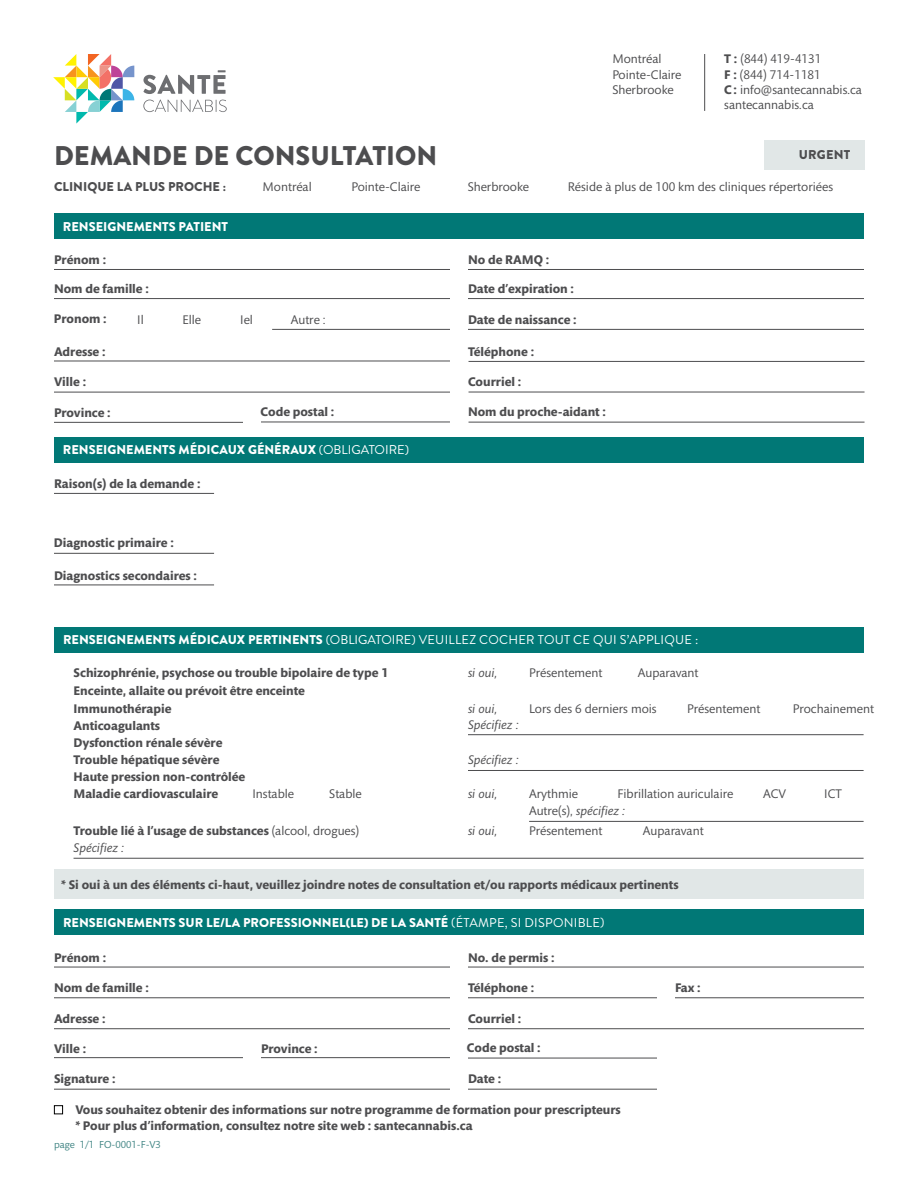
<style>
.page{position:relative;width:918px;height:1188px;background:#fff}
.page>*{position:absolute;margin:0;border:0;box-sizing:border-box;transform-origin:0 0}
.t1{font:900 27px "Brandon Grotesque";color:#4d4d4f}
.t2{font:700 12.75px/17px "Mundo Sans Std";color:#4d4d4f}
.t3{font:12.75px/15.3px "Mundo Sans Std";color:#4d4d4f}
.t4{font:900 12.75px "Brandon Grotesque";color:#fff}
.t5{font:12.75px "Brandon Grotesque";letter-spacing:.02em;color:#fff}
.t6{font:italic 12.75px "Mundo Sans Std";color:#4d4d4f}
.t7{font:900 12.75px "Brandon Grotesque";color:#4d4d4f}
.t8{font:10.35px "Mundo Sans Std";color:#418584}
.s1{font-weight:700}
.s2{font-weight:400}
.s3{font-weight:900}
.s4{font-style:normal}
</style>
<div class="page">
<div style="left:54px;top:1105px;width:9px;height:9px;border:1px solid #000"></div>
<div style="left:54px;top:869px;width:810px;height:30px;background:#e1e7e7"></div>
<div style="left:764px;top:140px;width:101px;height:30px;background:#e1e7e7"></div>
<div style="left:54px;top:213px;width:810px;height:26px;background:#017876"></div>
<div style="left:54px;top:437px;width:810px;height:26px;background:#017876"></div>
<div style="left:54px;top:909px;width:810px;height:26px;background:#017876"></div>
<div style="left:54px;top:627px;width:810px;height:26px;background:#017876"></div>
<hr style="left:54px;top:269px;width:396px;height:1px;background:#4d4d4f">
<hr style="left:54px;top:493px;width:160px;height:1px;background:#4d4d4f">
<hr style="left:54px;top:298px;width:396px;height:1px;background:#4d4d4f">
<hr style="left:272px;top:329px;width:178px;height:1px;background:#4d4d4f">
<hr style="left:54px;top:553px;width:160px;height:1px;background:#4d4d4f">
<hr style="left:54px;top:361px;width:396px;height:1px;background:#4d4d4f">
<hr style="left:54px;top:585px;width:160px;height:1px;background:#4d4d4f">
<hr style="left:468px;top:734px;width:396px;height:1px;background:#4d4d4f">
<hr style="left:468px;top:770px;width:396px;height:1px;background:#4d4d4f">
<hr style="left:74px;top:858px;width:790px;height:1px;background:#4d4d4f">
<hr style="left:54px;top:392px;width:396px;height:1px;background:#4d4d4f">
<hr style="left:54px;top:422px;width:189px;height:1px;background:#4d4d4f">
<hr style="left:261px;top:422px;width:189px;height:1px;background:#4d4d4f">
<hr style="left:54px;top:967px;width:396px;height:1px;background:#4d4d4f">
<hr style="left:54px;top:997px;width:396px;height:1px;background:#4d4d4f">
<hr style="left:54px;top:1028px;width:396px;height:1px;background:#4d4d4f">
<hr style="left:54px;top:1057px;width:189px;height:1px;background:#4d4d4f">
<hr style="left:261px;top:1057px;width:189px;height:1px;background:#4d4d4f">
<hr style="left:54px;top:1089px;width:396px;height:1px;background:#4d4d4f">
<hr style="left:468px;top:1089px;width:189px;height:1px;background:#4d4d4f">
<hr style="left:468px;top:967px;width:396px;height:1px;background:#4d4d4f">
<hr style="left:468px;top:997px;width:189px;height:1px;background:#4d4d4f">
<hr style="left:675px;top:997px;width:189px;height:1px;background:#4d4d4f">
<hr style="left:468px;top:1028px;width:396px;height:1px;background:#4d4d4f">
<hr style="left:468px;top:1058px;width:189px;height:1px;background:#4d4d4f">
<hr style="left:529px;top:821px;width:335px;height:1px;background:#4d4d4f">
<hr style="left:468px;top:269px;width:396px;height:1px;background:#4d4d4f">
<hr style="left:468px;top:298px;width:396px;height:1px;background:#4d4d4f">
<hr style="left:468px;top:329px;width:396px;height:1px;background:#4d4d4f">
<hr style="left:469px;top:361px;width:396px;height:1px;background:#4d4d4f">
<hr style="left:469px;top:392px;width:396px;height:1px;background:#4d4d4f">
<hr style="left:469px;top:422px;width:396px;height:1px;background:#4d4d4f">
<svg style="left:143px;top:70px;width:84px;height:42px"></svg>
<svg style="left:53px;top:54px;width:81px;height:70px"></svg>
<hr style="left:704px;top:54px;width:1px;height:57px;background:#4d4d4f">
<p class="t3" style="left:612px;top:52px;width:71px">Montréal<br>Pointe-Claire<br>Sherbrooke</p>
<p class="t3" style="left:724px;top:52px;width:139px"><span class="s1">T :</span> (844) 419-4131<br><span class="s1">F :</span> (844) 714-1181<br><span class="s1">C :</span> info@santecannabis.ca santecannabis.ca</p>
<h1 class="t1" style="left:54px;top:136px;width:385px">DEMANDE DE CONSULTATION</h1>
<p class="t7" style="left:54px;top:178px;width:174px">CLINIQUE LA PLUS PROCHE :</p>
<p class="t7" style="left:799px;top:146px;width:53px">URGENT</p>
<p class="t3" style="left:263px;top:179px;width:51px">Montréal</p>
<p class="t3" style="left:351px;top:179px;width:71px">Pointe-Claire</p>
<p class="t3" style="left:468px;top:179px;width:63px">Sherbrooke</p>
<p class="t3" style="left:568px;top:179px;width:267px">Réside à plus de 100 km des cliniques répertoriées</p>
<p class="t4" style="left:63px;top:217px;width:167px">RENSEIGNEMENTS PATIENT</p>
<p class="t2" style="left:54px;top:252px;width:54px">Prénom :</p>
<p class="t2" style="left:54px;top:281px;width:96px">Nom de famille :</p>
<p class="t2" style="left:54px;top:311px;width:54px">Pronom :</p>
<p class="t2" style="left:54px;top:343px;width:53px">Adresse :</p>
<p class="t3" style="left:137px;top:312px;width:8px">Il</p>
<p class="t3" style="left:182px;top:312px;width:20px">Elle</p>
<p class="t3" style="left:240px;top:312px;width:14px">Iel</p>
<p class="t3" style="left:291px;top:312px;width:36px">Autre :</p>
<p class="t2" style="left:54px;top:374px;width:34px">Ville :</p>
<p class="t2" style="left:54px;top:404px;width:58px">Province :</p>
<p class="t2" style="left:261px;top:404px;width:75px">Code postal :</p>
<p class="t4" style="left:63px;top:441px;width:348px">RENSEIGNEMENTS MÉDICAUX GÉNÉRAUX <span class="s2">(OBLIGATOIRE)</span></p>
<p class="t2" style="left:54px;top:476px;width:148px">Raison(s) de la demande :</p>
<p class="t2" style="left:54px;top:535px;width:121px">Diagnostic primaire :</p>
<p class="t2" style="left:54px;top:567px;width:145px">Diagnostics secondaires :</p>
<p class="t2" style="left:468px;top:252px;width:83px">No de RAMQ :</p>
<p class="t2" style="left:468px;top:281px;width:107px">Date d’expiration :</p>
<p class="t2" style="left:468px;top:311px;width:110px">Date de naissance :</p>
<p class="t2" style="left:468px;top:343px;width:68px">Téléphone :</p>
<p class="t2" style="left:468px;top:374px;width:55px">Courriel :</p>
<p class="t2" style="left:468px;top:404px;width:139px">Nom du proche-aidant :</p>
<p class="t5" style="left:63px;top:631px;width:637px"><span class="s3">RENSEIGNEMENTS MÉDICAUX PERTINENTS</span> (OBLIGATOIRE) VEUILLEZ COCHER TOUT CE QUI S’APPLIQUE :</p>
<p class="t2" style="left:74px;top:665px;width:317px">Schizophrénie, psychose ou trouble bipolaire de type 1</p>
<p class="t6" style="left:468px;top:666px;width:31px">si oui,</p>
<p class="t3" style="left:529px;top:666px;width:75px">Présentement</p>
<p class="t3" style="left:638px;top:666px;width:62px">Auparavant</p>
<p class="t2" style="left:74px;top:682px;width:233px">Enceinte, allaite ou prévoit être enceinte</p>
<p class="t2" style="left:74px;top:700px;width:99px">Immunothérapie</p>
<p class="t2" style="left:74px;top:735px;width:173px">Dysfonction rénale sévère<br>Trouble hépatique sévère<br>Haute pression non-contrôlée</p>
<p class="t2" style="left:74px;top:717px;width:88px">Anticoagulants</p>
<p class="t6" style="left:468px;top:701px;width:31px">si oui,</p>
<p class="t6" style="left:468px;top:717px;width:52px">Spécifiez :</p>
<p class="t6" style="left:468px;top:753px;width:52px">Spécifiez :</p>
<p class="t3" style="left:529px;top:701px;width:129px">Lors des 6 derniers mois</p>
<p class="t3" style="left:687px;top:701px;width:75px">Présentement</p>
<p class="t3" style="left:793px;top:701px;width:83px">Prochainement</p>
<p class="t2" style="left:74px;top:786px;width:146px">Maladie cardiovasculaire</p>
<p class="t3" style="left:252px;top:787px;width:43px">Instable</p>
<p class="t3" style="left:529px;top:787px;width:51px">Arythmie</p>
<p class="t3" style="left:329px;top:787px;width:34px">Stable</p>
<p class="t3" style="left:617px;top:787px;width:118px">Fibrillation auriculaire</p>
<p class="t6" style="left:468px;top:787px;width:31px">si oui,</p>
<p class="t6" style="left:529px;top:804px;width:97px"><span class="s4">Autre(s),</span> spécifiez :</p>
<p class="t2" style="left:74px;top:823px;width:287px">Trouble lié à l’usage de substances <span class="s2">(alcool, drogues)</span></p>
<p class="t6" style="left:74px;top:841px;width:52px">Spécifiez :</p>
<p class="t6" style="left:468px;top:824px;width:31px">si oui,</p>
<p class="t3" style="left:529px;top:824px;width:75px">Présentement</p>
<p class="t3" style="left:643px;top:824px;width:62px">Auparavant</p>
<p class="t2" style="left:61px;top:877px;width:619px">* Si oui à un des éléments ci-haut, veuillez joindre notes de consultation et/ou rapports médicaux pertinents</p>
<p class="t4" style="left:63px;top:913px;width:543px">RENSEIGNEMENTS SUR LE/LA PROFESSIONNEL(LE) DE LA SANTÉ <span class="s2">(ÉTAMPE, SI DISPONIBLE)</span></p>
<p class="t2" style="left:54px;top:949px;width:54px">Prénom :</p>
<p class="t2" style="left:54px;top:980px;width:96px">Nom de famille :</p>
<p class="t2" style="left:54px;top:1011px;width:53px">Adresse :</p>
<p class="t2" style="left:54px;top:1040px;width:34px">Ville :</p>
<p class="t2" style="left:54px;top:1071px;width:63px">Signature :</p>
<p class="t2" style="left:468px;top:949px;width:88px">No. de permis :</p>
<p class="t2" style="left:468px;top:980px;width:68px">Téléphone :</p>
<p class="t2" style="left:675px;top:980px;width:27px">Fax :</p>
<p class="t2" style="left:468px;top:1011px;width:55px">Courriel :</p>
<p class="t2" style="left:261px;top:1040px;width:58px">Province :</p>
<p class="t2" style="left:467px;top:1039px;width:75px">Code postal :</p>
<p class="t2" style="left:468px;top:1071px;width:35px">Date :</p>
<p class="t2" style="left:75px;top:1103px;width:547px;line-height:15.3px">Vous souhaitez obtenir des informations sur notre programme de formation pour prescripteurs * Pour plus d’information, consultez notre site web : santecannabis.ca</p>
<p class="t8" style="left:54px;top:1139px;width:108px">page 1/1 FO-0001-F-V3</p>
<p class="t3" style="left:763px;top:787px;width:25px">ACV</p>
<p class="t3" style="left:824px;top:787px;width:19px">ICT</p>
</div>
